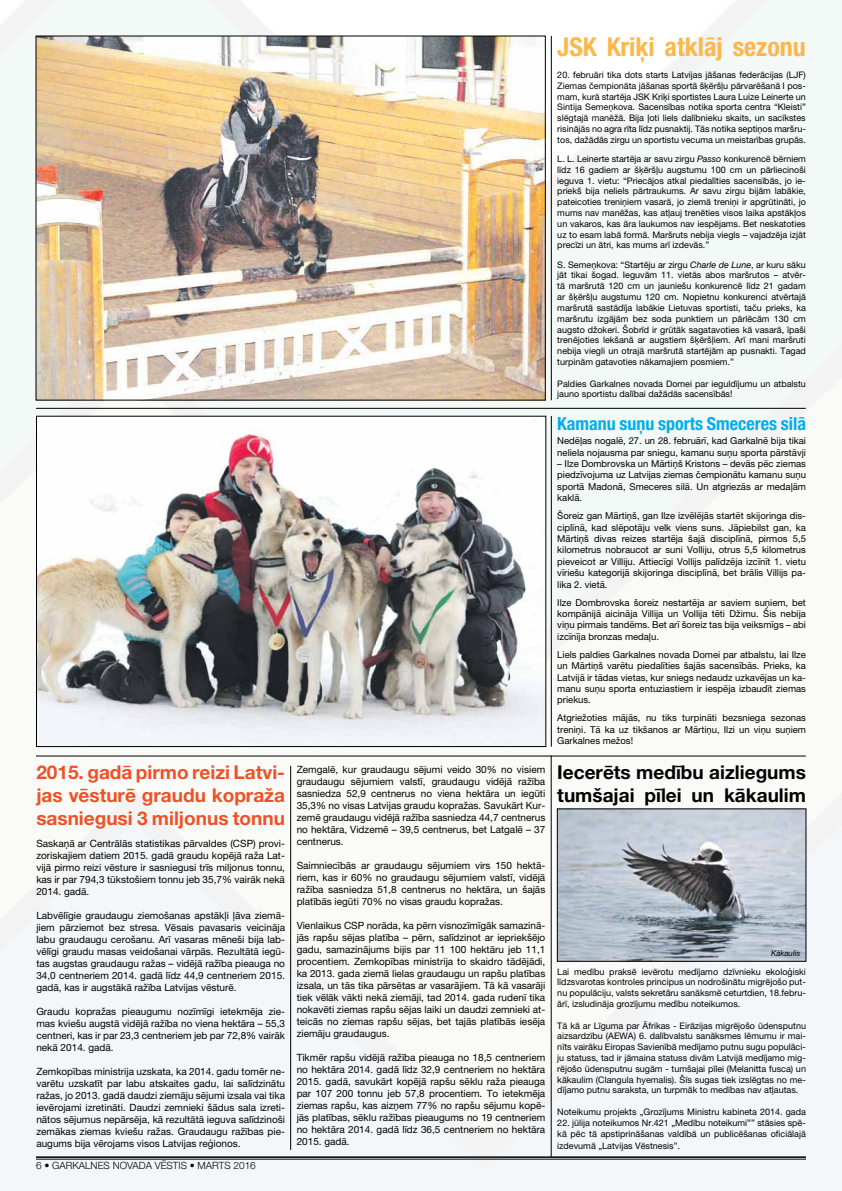
<style>
.page{position:relative;width:842px;height:1191px;background:#fff}
.page>*{position:absolute;margin:0;border:0;box-sizing:border-box;transform-origin:0 0}
.t1{font:700 condensed 26px "Helvetica Neue LT Pro";color:#fcb74d}
.t2{font:700 19px/22.8px "Helvetica Neue LT Pro";color:#f05124;text-align:justify}
.t3{font:700 19px/22.8px "Helvetica Neue LT Pro";color:#000}
.t4{font:700 condensed 18px "Helvetica Neue LT Pro";color:#00aeef}
.t5{font:10px/12px "Helvetica Neue LT Pro";color:#000;text-align:justify}
.t6{font:300 10px "Helvetica Neue LT Pro";color:#000}
.t7{font:9.5px/11.4px "Helvetica Neue LT Pro";color:#000;text-align:justify}
.t8{font:9px/10.8px "Helvetica Neue LT Pro";color:#000;text-align:justify}
.t9{font:italic 8px "Helvetica Neue LT Pro";color:#000}
.s1{font-style:italic}
</style>
<div class="page">
<img style="left:0;top:0;width:842px;height:1190px">
<hr style="left:36px;top:1156px;width:770px;height:1px;background:#000">
<hr style="left:36px;top:1158px;width:770px;height:1px;background:#000">
<hr style="left:290px;top:766px;width:1px;height:383px;background:#000">
<img style="left:38px;top:418px;width:506px;height:326px">
<hr style="left:551px;top:416px;width:1px;height:330px;background:#000">
<hr style="left:36px;top:755px;width:770px;height:1px;background:#000">
<hr style="left:36px;top:408px;width:770px;height:1px;background:#000">
<img style="left:38px;top:38px;width:505px;height:360px">
<hr style="left:551px;top:36px;width:1px;height:364px;background:#000">
<hr style="left:551px;top:755px;width:1px;height:402px;background:#000">
<img style="left:559px;top:810px;width:245px;height:149px">
<h2 class="t2" style="left:36px;top:761px;width:250px">2015. gadā pirmo reizi Latvi&shy;jas vēsturē graudu kopraža sasniegusi 3 miljonus tonnu</h2>
<p class="t5" style="left:36px;top:837px;width:250px">Saskaņā ar Centrālās statistikas pārvaldes (CSP) provi&shy;zoriskajiem datiem 2015. gadā graudu kopējā raža Lat&shy;vijā pirmo reizi vēsture ir sasniegusi trīs miljonus tonnu, kas ir par 794,3 tūkstošiem tonnu jeb 35,7% vairāk nekā 2014. gadā.</p>
<p class="t5" style="left:36px;top:909px;width:250px">Labvēlīgie graudaugu ziemošanas apstākļi ļāva ziemā&shy;jiem pārziemot bez stresa. Vēsais pavasaris veicināja labu graudaugu cerošanu. Arī vasaras mēneši bija lab&shy;vēlīgi graudu masas veidošanai vārpās. Rezultātā iegū&shy;tas augstas graudaugu ražas – vidējā ražība pieauga no 34,0 centneriem 2014. gadā līdz 44,9 centneriem 2015. gadā, kas ir augstākā ražība Latvijas vēsturē.</p>
<p class="t5" style="left:36px;top:1005px;width:250px">Graudu kopražas pieaugumu nozīmīgi ietekmēja zie&shy;mas kviešu augstā vidējā ražība no viena hektāra – 55,3 centneri, kas ir par 23,3 centneriem jeb par 72,8% vairāk nekā 2014. gadā.</p>
<p class="t5" style="left:36px;top:1065px;width:250px">Zemkopības ministrija uzskata, ka 2014. gadu tomēr ne&shy;varētu uzskatīt par labu atskaites gadu, lai salīdzinātu ražas, jo 2013. gadā daudzi ziemāju sējumi izsala vai tika ievērojami izretināti. Daudzi zemnieki šādus sala izreti&shy;nātos sējumus nepārsēja, kā rezultātā ieguva salīdzinoši zemākas ziemas kviešu ražas. Graudaugu ražības pie&shy;augums bija vērojams visos Latvijas reģionos.</p>
<p class="t6" style="left:36px;top:1159px;width:221px">6 • GARKALNES NOVADA VĒSTIS • MARTS 2016</p>
<p class="t5" style="left:297px;top:763px;width:250px">Zemgalē, kur graudaugu sējumi veido 30% no visiem graudaugu sējumiem valstī, graudaugu vidējā ražība sasniedza 52,9 centnerus no viena hektāra un iegūti 35,3% no visas Latvijas graudu kopražas. Savukārt Kur&shy;zemē graudaugu vidējā ražība sasniedza 44,7 centnerus no hektāra, Vidzemē – 39,5 centnerus, bet Latgalē – 37 centnerus.</p>
<p class="t5" style="left:297px;top:859px;width:250px">Saimniecībās ar graudaugu sējumiem virs 150 hektā&shy;riem, kas ir 60% no graudaugu sējumiem valstī, vidējā ražība sasniedza 51,8 centnerus no hektāra, un šajās platībās iegūti 70% no visas graudu kopražas.</p>
<p class="t5" style="left:297px;top:919px;width:250px">Vienlaikus CSP norāda, ka pērn visnozīmīgāk samazinā&shy;jās rapšu sējas platība – pērn, salīdzinot ar iepriekšējo gadu, samazinājums bijis par 11 100 hektāru jeb 11,1 procentiem. Zemkopības ministrija to skaidro tādējādi, ka 2013. gada ziemā lielas graudaugu un rapšu platības izsala, un tās tika pārsētas ar vasarājiem. Tā kā vasarāji tiek vēlāk vākti nekā ziemāji, tad 2014. gada rudenī tika nokavēti ziemas rapšu sējas laiki un daudzi zemnieki at&shy;teicās no ziemas rapšu sējas, bet tajās platībās iesēja ziemāju graudaugus.</p>
<p class="t5" style="left:297px;top:1051px;width:250px">Tikmēr rapšu vidējā ražība pieauga no 18,5 centneriem no hektāra 2014. gadā līdz 32,9 centneriem no hektāra 2015. gadā, savukārt kopējā rapšu sēklu raža pieauga par 107 200 tonnu jeb 57,8 procentiem. To ietekmēja ziemas rapšu, kas aizņem 77% no rapšu sējumu kopē&shy;jās platības, sēklu ražības pieaugums no 19 centneriem no hektāra 2014. gadā līdz 36,5 centneriem no hektāra 2015. gadā.</p>
<h1 class="t1" style="left:557px;top:31px;width:250px">JSK Kriķi atklāj sezonu</h1>
<p class="t8" style="left:557px;top:69px;width:250px">20. februāri tika dots starts Latvijas jāšanas federācijas (LJF)<br>Ziemas čempionāta jāšanas sportā šķēršļu pārvarēšanā I pos&shy;mam, kurā startēja JSK Kriķi sportistes Laura Luize Leinerte un Sintija Semeņkova. Sacensības notika sporta centra “Kleisti” slēgtajā manēžā. Bija ļoti liels dalībnieku skaits, un sacīkstes risinājās no agra rīta līdz pusnaktij. Tās notika septiņos maršru&shy;tos, dažādās zirgu un sportistu vecuma un meistarības grupās.</p>
<p class="t8" style="left:557px;top:153px;width:250px">L. L. Leinerte startēja ar savu zirgu <span class="s1">Passo</span> konkurencē bērniem līdz 16 gadiem ar šķēršļu augstumu 100 cm un pārliecinoši ieguva 1. vietu: “Priecājos atkal piedalīties sacensībās, jo ie&shy;priekš bija neliels pārtraukums. Ar savu zirgu bijām labākie, pateicoties treniņiem vasarā, jo ziemā treniņi ir apgrūtināti, jo mums nav manēžas, kas atļauj trenēties visos laika apstākļos un vakaros, kas āra laukumos nav iespējams. Bet neskatoties uz to esam labā formā. Maršruts nebija viegls – vajadzēja izjāt precīzi un ātri, kas mums arī izdevās.”</p>
<p class="t8" style="left:557px;top:259px;width:250px">S. Semeņkova: “Startēju ar zirgu <span class="s1">Charle de Lune</span>, ar kuru sāku jāt tikai šogad. Ieguvām 11. vietās abos maršrutos – atvēr&shy;tā maršrutā 120 cm un jauniešu konkurencē līdz 21 gadam ar šķēršļu augstumu 120 cm. Nopietnu konkurenci atvērtajā maršrutā sastādīja labākie Lietuvas sportisti, taču prieks, ka maršrutu izgājām bez soda punktiem un pārlēcām 130 cm augsto džokeri. Šobrīd ir grūtāk sagatavoties kā vasarā, īpaši trenējoties lekšanā ar augstiem šķēršļiem. Arī mani maršruti nebija viegli un otrajā maršrutā startējām ap pusnakti. Tagad turpinām gatavoties nākamajiem posmiem.”</p>
<p class="t8" style="left:557px;top:378px;width:250px">Paldies Garkalnes novada Domei par ieguldījumu un atbalstu jauno sportistu dalībai dažādās sacensībās!</p>
<h3 class="t4" style="left:557px;top:413px;width:250px">Kamanu suņu sports Smeceres silā</h3>
<p class="t7" style="left:557px;top:435px;width:250px">Nedēļas nogalē, 27. un 28. februārī, kad Garkalnē bija tikai neliela nojausma par sniegu, kamanu suņu sporta pārstāvji</p>
<p class="t7" style="left:557px;top:458px;width:250px">– Ilze Dombrovska un Mārtiņš Kristons – devās pēc ziemas piedzīvojuma uz Latvijas ziemas čempionātu kamanu suņu sportā Madonā, Smeceres silā. Un atgriezās ar medaļām kaklā.</p>
<p class="t7" style="left:557px;top:510px;width:250px">Šoreiz gan Mārtiņš, gan Ilze izvēlējās startēt skijoringa dis&shy;ciplīnā, kad slēpotāju velk viens suns. Jāpiebilst gan, ka Mārtiņš divas reizes startēja šajā disciplīnā, pirmos 5,5 kilometrus nobraucot ar suni Volliju, otrus 5,5 kilometrus pieveicot ar Villiju. Attiecīgi Vollijs palīdzēja izcīnīt 1. vietu vīriešu kategorijā skijoringa disciplīnā, bet brālis Villijs pa&shy;lika 2. vietā.</p>
<p class="t7" style="left:557px;top:596px;width:250px">Ilze Dombrovska šoreiz nestartēja ar saviem suņiem, bet kompānijā aicināja Villija un Vollija tēti Džimu. Šis nebija viņu pirmais tandēms. Bet arī šoreiz tas bija veiksmīgs – abi izcīnīja bronzas medaļu.</p>
<p class="t7" style="left:557px;top:648px;width:250px">Liels paldies Garkalnes novada Domei par atbalstu, lai Ilze un Mārtiņš varētu piedalīties šajās sacensībās. Prieks, ka Latvijā ir tādas vietas, kur sniegs nedaudz uzkavējas un ka&shy;manu suņu sporta entuziastiem ir iespēja izbaudīt ziemas priekus.</p>
<p class="t7" style="left:557px;top:712px;width:250px">Atgriežoties mājās, nu tiks turpināti bezsniega sezonas treniņi. Tā ka uz tikšanos ar Mārtiņu, Ilzi un viņu suņiem Garkalnes mežos!</p>
<h2 class="t3" style="left:557px;top:760px;width:250px">Iecerēts medību aizliegums tumšajai pīlei un kākaulim</h2>
<p class="t9" style="left:771px;top:948px;width:31px">Kākaulis</p>
<p class="t8" style="left:557px;top:966px;width:250px">Lai medību praksē ievērotu medījamo dzīvnieku ekoloģiski līdzsvarotas kontroles principus un nodrošinātu migrējošo put&shy;nu populāciju, valsts sekretāru sanāksmē ceturtdien, 18.febru&shy;ārī, izsludināja grozījumu medību noteikumos.</p>
<p class="t8" style="left:557px;top:1020px;width:250px">Tā kā ar Līguma par Āfrikas - Eirāzijas migrējošo ūdensputnu aizsardzību (AEWA) 6. dalībvalstu sanāksmes lēmumu ir mai&shy;nīts vairāku Eiropas Savienībā medījamo putnu sugu populāci&shy;ju statuss, tad ir jāmaina statuss divām Latvijā medījamo mig&shy;rējošo ūdensputnu sugām - tumšajai pīlei (Melanitta fusca) un kākaulim (Clangula hyemalis). Šīs sugas tiek izslēgtas no me&shy;dījamo putnu saraksta, un turpmāk to medības nav atļautas.</p>
<p class="t8" style="left:557px;top:1106px;width:250px">Noteikumu projekts „Grozījums Ministru kabineta 2014. gada</p>
<p class="t8" style="left:557px;top:1117px;width:250px">22. jūlija noteikumos Nr.421 „Medību noteikumi”” stāsies spē&shy;kā pēc tā apstiprināšanas valdībā un publicēšanas oficiālajā</p>
<p class="t8" style="left:557px;top:1140px;width:124px">izdevumā „Latvijas Vēstnesis”.</p>
</div>
